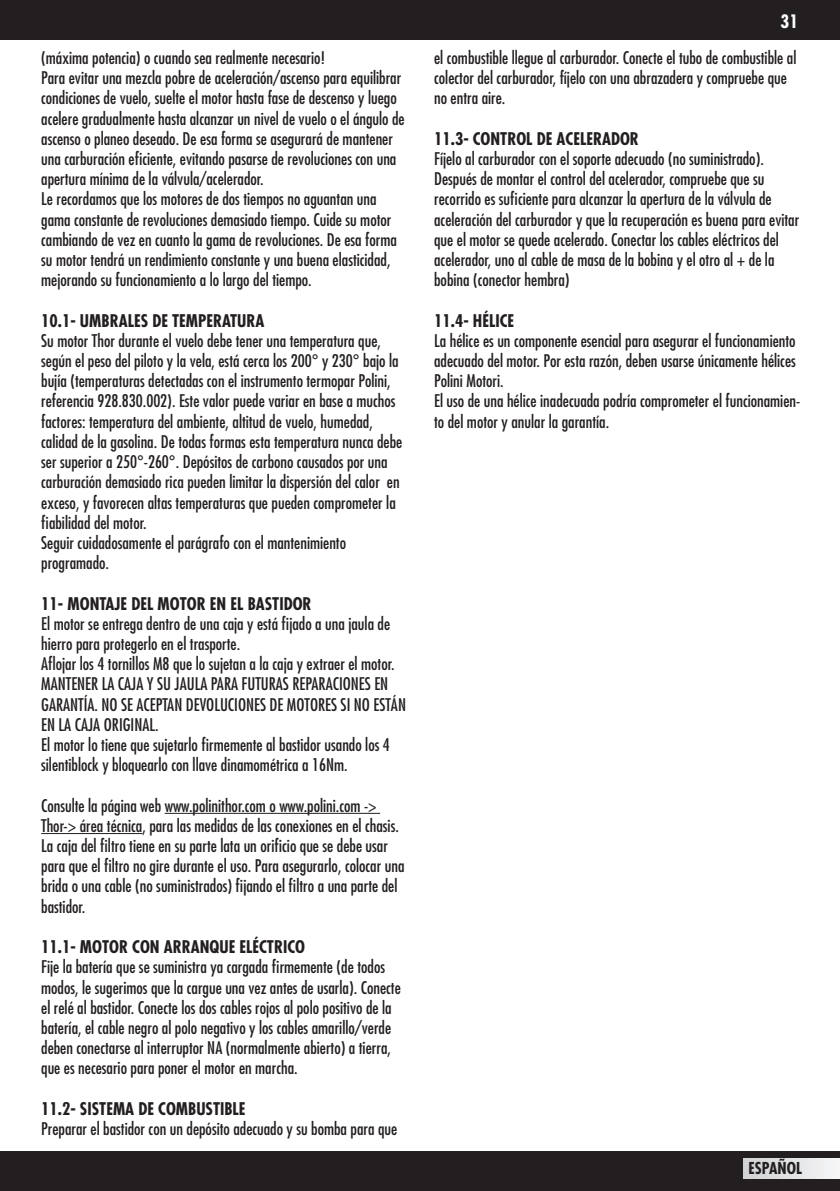
<style>
.page{position:relative;width:840px;height:1191px;background:#fff}
.page>*{position:absolute;margin:0;border:0;box-sizing:border-box;transform-origin:0 0}
.t1{font:700 condensed 18px "Futura LT";color:#fff}
.t2{font:condensed 17px/20.2px "Futura LT";color:#231f20}
.t3{font:700 condensed 17px "Futura LT";color:#231f20}
.t4{font:700 condensed 16px "Futura LT";color:#231f20}
</style>
<div class="page">
<div style="left:0;top:0;width:839px;height:40px;background:#231f20"></div>
<div style="left:0;top:1151px;width:839px;height:40px;background:#231f20"></div>
<div style="left:743px;top:1158px;width:96px;height:20px;background:linear-gradient(to right,#d0d2d4,#f5f5f6)"></div>
<hr style="left:165px;top:813px;width:215px;height:1px;background:#231f20">
<hr style="left:41px;top:833px;width:101px;height:1px;background:#231f20">
<p class="t2" style="left:41px;top:47px;width:285px">(máxima potencia) o cuando sea realmente necesario!</p>
<p class="t2" style="left:41px;top:68px;width:365px">Para evitar una mezcla pobre de aceleración/ascenso para equilibrar condiciones de vuelo, suelte el motor hasta fase de descenso y luego acelere gradualmente hasta alcanzar un nivel de vuelo o el ángulo de ascenso o planeo deseado. De esa forma se asegurará de mantener una carburación eficiente, evitando pasarse de revoluciones con una apertura mínima de la válvula/acelerador.</p>
<p class="t2" style="left:41px;top:189px;width:357px">Le recordamos que los motores de dos tiempos no aguantan una gama constante de revoluciones demasiado tiempo. Cuide su motor cambiando de vez en cuanto la gama de revoluciones. De esa forma su motor tendrá un rendimiento constante y una buena elasticidad, mejorando su funcionamiento a lo largo del tiempo.</p>
<p class="t3" style="left:41px;top:310px;width:225px">10.1- UMBRALES DE TEMPERATURA</p>
<p class="t2" style="left:41px;top:330px;width:362px">Su motor Thor durante el vuelo debe tener una temperatura que, según el peso del piloto y la vela, está cerca los 200° y 230° bajo la bujía (temperaturas detectadas con el instrumento termopar Polini, referencia 928.830.002). Este valor puede variar en base a muchos factores: temperatura del ambiente, altitud de vuelo, humedad, calidad de la gasolina. De todas formas esta temperatura nunca debe ser superior a 250°-260°. Depósitos de carbono causados por una carburación demasiado rica pueden limitar la dispersión del calor en exceso, y favorecen altas temperaturas que pueden comprometer la fiabilidad del motor.</p>
<p class="t2" style="left:41px;top:532px;width:306px">Seguir cuidadosamente el parágrafo con el mantenimiento programado.</p>
<p class="t3" style="left:41px;top:593px;width:272px">11- MONTAJE DEL MOTOR EN EL BASTIDOR</p>
<p class="t2" style="left:41px;top:613px;width:350px">El motor se entrega dentro de una caja y está fijado a una jaula de hierro para protegerlo en el trasporte.</p>
<p class="t2" style="left:41px;top:653px;width:354px">Aflojar los 4 tornillos M8 que lo sujetan a la caja y extraer el motor.</p>
<p class="t2" style="left:41px;top:674px;width:366px">MANTENER LA CAJA Y SU JAULA PARA FUTURAS REPARACIONES EN<br>GARANTÍA. NO SE ACEPTAN DEVOLUCIONES DE MOTORES SI NO ESTÁN<br>EN LA CAJA ORIGINAL.</p>
<p class="t2" style="left:41px;top:734px;width:350px">El motor lo tiene que sujetarlo firmemente al bastidor usando los 4 silentiblock y bloquearlo con llave dinamométrica a 16Nm.</p>
<p class="t2" style="left:41px;top:795px;width:359px">Consulte la página web www.polinithor.com o www.polini.com -&gt;<br>Thor-&gt; área técnica, para las medidas de las conexiones en el chasis.</p>
<p class="t2" style="left:41px;top:835px;width:364px">La caja del filtro tiene en su parte lata un orificio que se debe usar para que el filtro no gire durante el uso. Para asegurarlo, colocar una brida o una cable (no suministrados) fijando el filtro a una parte del bastidor.</p>
<p class="t3" style="left:41px;top:936px;width:265px">11.1- MOTOR CON ARRANQUE ELÉCTRICO</p>
<p class="t2" style="left:41px;top:956px;width:361px">Fije la batería que se suministra ya cargada firmemente (de todos modos, le sugerimos que la cargue una vez antes de usarla). Conecte el relé al bastidor. Conecte los dos cables rojos al polo positivo de la batería, el cable negro al polo negativo y los cables amarillo/verde deben conectarse al interruptor NA (normalmente abierto) a tierra, que es necesario para poner el motor en marcha.</p>
<p class="t3" style="left:41px;top:1098px;width:206px">11.2- SISTEMA DE COMBUSTIBLE</p>
<p class="t2" style="left:41px;top:1118px;width:357px">Preparar el bastidor con un depósito adecuado y su bomba para que</p>
<p class="t1" style="left:780px;top:10px;width:19px">31</p>
<p class="t2" style="left:434px;top:47px;width:363px">el combustible llegue al carburador. Conecte el tubo de combustible al colector del carburador, fíjelo con una abrazadera y compruebe que no entra aire.</p>
<p class="t3" style="left:434px;top:128px;width:206px">11.3- CONTROL DE ACELERADOR</p>
<p class="t2" style="left:434px;top:148px;width:366px">Fíjelo al carburador con el soporte adecuado (no suministrado).<br>Después de montar el control del acelerador, compruebe que su recorrido es suficiente para alcanzar la apertura de la válvula de aceleración del carburador y que la recuperación es buena para evitar que el motor se quede acelerado. Conectar los cables eléctricos del acelerador, uno al cable de masa de la bobina y el otro al + de la bobina (conector hembra)</p>
<p class="t3" style="left:434px;top:310px;width:81px">11.4- HÉLICE</p>
<p class="t2" style="left:434px;top:330px;width:363px;text-align:justify">La hélice es un componente esencial para asegurar el funcionamiento adecuado del motor. Por esta razón, deben usarse únicamente hélices Polini Motori.</p>
<p class="t2" style="left:434px;top:391px;width:367px">El uso de una hélice inadecuada podría comprometer el funcionamien&shy;to del motor y anular la garantía.</p>
<p class="t4" style="left:748px;top:1158px;width:55px">ESPAÑOL</p>
</div>
